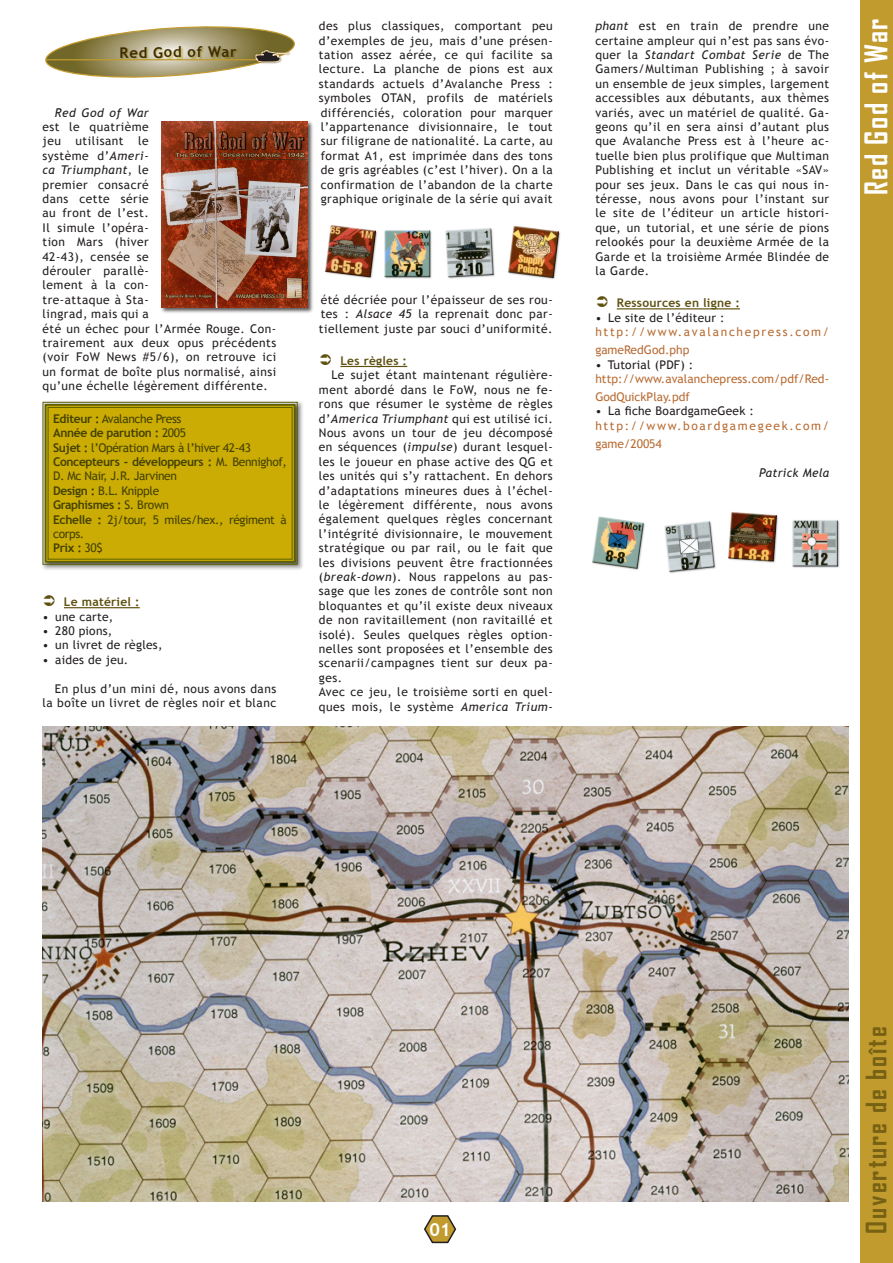
<style>
.page{position:relative;width:893px;height:1263px;background:#fff}
.page>*{position:absolute;margin:0;border:0;box-sizing:border-box;transform-origin:0 0}
.t1{font:700 30px "Agency FB";letter-spacing:.05em;color:#fff}
.t2{font:700 27px "Agency FB";letter-spacing:.075em;color:#776113}
.t3{font:700 18px "Trebuchet MS";color:#fff}
.t4{font:700 14.85px "Trebuchet MS";letter-spacing:.045em;color:#3e2c05}
.t5{font:12px/14.4px "Trebuchet MS";letter-spacing:.04em;color:#231f20;text-align:justify}
.t6{font:12px/14.4px "Trebuchet MS";letter-spacing:-.03em;color:#444100}
.t7{font:12px "Trebuchet MS";letter-spacing:.02em;color:#231f20}
.t8{font:12px/18px "Trebuchet MS";letter-spacing:.14em;color:#b86c34}
.t9{font:12px/18px "Trebuchet MS";letter-spacing:.005em;color:#b86c34}
.t10{font:700 12px "Trebuchet MS";letter-spacing:.02em;color:#5e500f}
.t11{font:italic 12px "Trebuchet MS";letter-spacing:.04em;color:#231f20}
.t12{font:italic 12px "Trebuchet MS";letter-spacing:.02em;color:#231f20}
.s1{font-style:italic}
.s2{font-weight:700}
</style>
<div class="page">
<svg style="left:424px;top:1215px;width:33px;height:29px"></svg>
<div style="left:860px;top:0;width:33px;height:1263px;background:#c29b2f"></div>
<hr style="left:64px;top:607px;width:76px;height:1px;background:#5f500e">
<hr style="left:617px;top:308px;width:123px;height:1px;background:#5f500e">
<hr style="left:340px;top:366px;width:67px;height:1px;background:#5f500e">
<div style="left:40px;top:399px;width:264px;height:172px;background:#231f20;opacity:.75"></div>
<div style="left:42px;top:401px;width:256px;height:164px;background:#caac04"></div>
<div style="left:45px;top:404px;width:250px;height:159px;border:2px solid #5d6000"></div>
<div style="left:48px;top:407px;width:245px;height:153px;border:1px solid #5d6000"></div>
<svg style="left:45px;top:26px;width:250px;height:52px"></svg>
<img style="left:118px;top:43px;width:123px;height:22px">
<div style="left:159px;top:119px;width:155px;height:195px;background:#231f20;opacity:.75"></div>
<img style="left:162px;top:122px;width:146px;height:186px">
<img style="left:43px;top:726px;width:806px;height:475px">
<img style="left:324px;top:225px;width:237px;height:54px">
<img style="left:592px;top:512px;width:248px;height:61px">
<p class="t4" style="left:120px;top:43px;width:118px">Red God of War</p>
<p class="t11" style="left:55px;top:105px;width:96px">Red God of War</p>
<p class="t5" style="left:43px;top:120px;width:235px;text-align:left">est le quatrième<br>jeu utilisant le<br>système d’<span class="s1">Ameri-<br>ca Triumphant</span>, le<br>premier consacré<br>dans cette série<br>au front de l’est.<br>Il simule l’opéra-<br>tion Mars (hiver<br>42-43), censée se<br>dérouler parallè-<br>lement à la con-<br>tre-attaque à Sta-<br>lingrad, mais qui a<br>été un échec pour l’Armée Rouge. Con&shy;trairement aux deux opus précédents (voir FoW News #5/6), on retrouve ici un format de boîte plus normalisé, ainsi qu’une échelle légèrement différente.</p>
<p class="t6" style="left:53px;top:411px;width:235px"><span class="s2">Editeur :</span> Avalanche Press<br><span class="s2">Année de parution :</span> 2005<br><span class="s2">Sujet :</span> l’Opération Mars à l’hiver 42-43<br><span class="s2">Concepteurs - développeurs :</span> M. Bennighof,<br>D. Mc Nair, J.R. Jarvinen<br><span class="s2">Design :</span> B.L. Knipple<br><span class="s2">Graphismes :</span> S. Brown<br><span class="s2">Echelle :</span> 2j/tour, 5 miles/hex., régiment à corps.<br><span class="s2">Prix :</span> 30$</p>
<p class="t10" style="left:64px;top:594px;width:77px">Le matériel :</p>
<p class="t7" style="left:43px;top:609px;width:72px">• une carte,</p>
<p class="t7" style="left:43px;top:624px;width:71px">• 280 pions,</p>
<p class="t7" style="left:43px;top:638px;width:121px">• un livret de règles,</p>
<p class="t7" style="left:43px;top:652px;width:87px">• aides de jeu.</p>
<p class="t5" style="left:43px;top:681px;width:235px;text-align:right">En plus d’un mini dé, nous avons dans la boîte un livret de règles noir et blanc</p>
<p class="t5" style="left:319px;top:19px;width:235px">des plus classiques, comportant peu d’exemples de jeu, mais d’une présen&shy;tation assez aérée, ce qui facilite sa lecture. La planche de pions est aux standards actuels d’Avalanche Press : symboles OTAN, profils de matériels différenciés, coloration pour marquer l’appartenance divisionnaire, le tout sur filigrane de nationalité. La carte, au format A1, est imprimée dans des tons de gris agréables (c’est l’hiver). On a la confirmation de l’abandon de la charte graphique originale de la série qui avait</p>
<p class="t5" style="left:319px;top:292px;width:235px">été décriée pour l’épaisseur de ses rou&shy;tes : <span class="s1">Alsace 45</span> la reprenait donc par&shy;tiellement juste par souci d’uniformité.</p>
<p class="t10" style="left:340px;top:353px;width:68px">Les règles :</p>
<p class="t5" style="left:319px;top:368px;width:235px;text-align:left;text-indent:12px">Le sujet étant maintenant régulière&shy;ment abordé dans le FoW, nous ne fe&shy;rons que résumer le système de règles d’<span class="s1">America Triumphant</span> qui est utilisé ici.<br>Nous avons un tour de jeu décomposé en séquences (<span class="s1">impulse</span>) durant lesquel&shy;les le joueur en phase active des QG et les unités qui s’y rattachent. En dehors d’adaptations mineures dues à l’échel&shy;le légèrement différente, nous avons également quelques règles concernant l’intégrité divisionnaire, le mouvement stratégique ou par rail, ou le fait que les divisions peuvent être fractionnées (<span class="s1">break-down</span>). Nous rappelons au pas&shy;sage que les zones de contrôle sont non bloquantes et qu’il existe deux niveaux de non ravitaillement (non ravitaillé et isolé). Seules quelques règles option&shy;nelles sont proposées et l’ensemble des scenarii/campagnes tient sur deux pa&shy;ges.<br>Avec ce jeu, le troisième sorti en quel&shy;ques mois, le système <span class="s1">America Trium-</span></p>
<p class="t5" style="left:595px;top:19px;width:235px"><span class="s1">phant</span> est en train de prendre une certaine ampleur qui n’est pas sans évo&shy;quer la <span class="s1">Standart Combat Serie</span> de The Gamers/Multiman Publishing ; à savoir un ensemble de jeux simples, largement accessibles aux débutants, aux thèmes variés, avec un matériel de qualité. Ga&shy;geons qu’il en sera ainsi d’autant plus que Avalanche Press est à l’heure ac&shy;tuelle bien plus prolifique que Multiman Publishing et inclut un véritable «SAV» pour ses jeux. Dans le cas qui nous in&shy;téresse, nous avons pour l’instant sur le site de l’éditeur un article histori&shy;que, un tutorial, et une série de pions relookés pour la deuxième Armée de la Garde et la troisième Armée Blindée de la Garde.</p>
<p class="t10" style="left:617px;top:296px;width:124px">Ressources en ligne :</p>
<p class="t7" style="left:595px;top:310px;width:131px">• Le site de l’éditeur :</p>
<p class="t8" style="left:595px;top:323px;width:235px">http://www.avalanchepress.com/ gameRedGod.php</p>
<p class="t7" style="left:595px;top:357px;width:100px">• Tutorial (PDF) :</p>
<p class="t9" style="left:595px;top:370px;width:235px">http://www.avalanchepress.com/pdf/Red-<br>GodQuickPlay.pdf</p>
<p class="t7" style="left:595px;top:404px;width:160px">• La fiche BoardgameGeek :</p>
<p class="t8" style="left:595px;top:417px;width:235px">http://www.boardgamegeek.com/ game/20054</p>
<p class="t12" style="left:759px;top:465px;width:72px">Patrick Mela</p>
<h1 class="t1" style="left:858px;top:195px;width:178px;rotate:-90deg">Red God of War</h1>
<h3 class="t3" style="left:429px;top:1218px;width:23px">01</h3>
<h2 class="t2" style="left:859px;top:1234px;width:209px;rotate:-90deg">Ouverture de boîte</h2>
</div>
